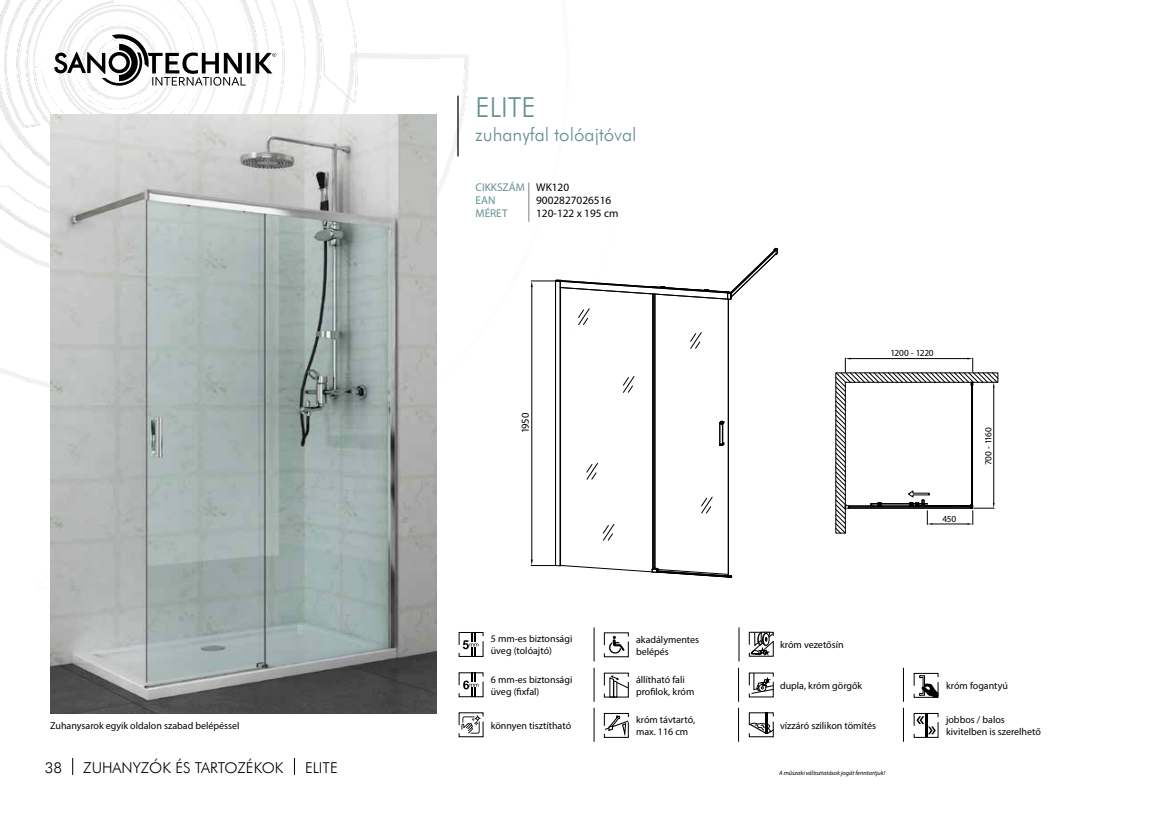
<style>
.page{position:relative;width:1170px;height:815px;background:#fff}
.page>*{position:absolute;margin:0;border:0;box-sizing:border-box;transform-origin:0 0}
.t1{font:27.5px "Futura Lt HU Light";color:#63908f}
.t2{font:18.75px "Futura Lt HU Light";color:#63908f}
.t3{font:15px "Futura Lt HU Light";color:#000}
.t4{font:11.25px "Myriad Pro";color:#000}
.t5{font:11.25px/13.1px "Myriad Pro";color:#63908f}
.t6{font:10.62px "Myriad Pro";color:#000}
.t7{font:10px/12px "Myriad Pro";color:#000}
.t8{font:9.38px "Myriad Pro";letter-spacing:-.035em;color:#000}
.t9{font:9.25px "Myriad Pro";letter-spacing:-.02em;color:#000}
.t10{font:italic 6.25px "Myriad Pro";color:#000}
.s1{color:#000}
</style>
<div class="page">
<img style="left:0;top:0;width:530px;height:594px">
<svg style="left:72px;top:758px;width:1px;height:17px"></svg>
<svg style="left:294px;top:758px;width:1px;height:17px"></svg>
<svg style="left:53px;top:33px;width:224px;height:54px"></svg>
<svg style="left:530px;top:248px;width:248px;height:330px"></svg>
<img style="left:50px;top:115px;width:386px;height:599px">
<hr style="left:457px;top:96px;width:1px;height:60px;background:#000">
<svg style="left:528px;top:182px;width:1px;height:40px"></svg>
<svg style="left:748px;top:712px;width:25px;height:25px"></svg>
<svg style="left:913px;top:713px;width:25px;height:25px"></svg>
<svg style="left:604px;top:673px;width:24px;height:25px"></svg>
<svg style="left:604px;top:632px;width:24px;height:25px"></svg>
<svg style="left:458px;top:672px;width:25px;height:25px"></svg>
<svg style="left:458px;top:712px;width:25px;height:25px"></svg>
<svg style="left:458px;top:632px;width:25px;height:25px"></svg>
<svg style="left:748px;top:672px;width:25px;height:25px"></svg>
<svg style="left:748px;top:632px;width:25px;height:25px"></svg>
<svg style="left:604px;top:713px;width:24px;height:25px"></svg>
<svg style="left:913px;top:673px;width:25px;height:25px"></svg>
<hr style="left:902px;top:708px;width:1px;height:34px;background:#000">
<hr style="left:738px;top:627px;width:1px;height:34px;background:#000">
<hr style="left:593px;top:708px;width:1px;height:34px;background:#000">
<hr style="left:593px;top:668px;width:1px;height:34px;background:#000">
<hr style="left:593px;top:627px;width:1px;height:34px;background:#000">
<hr style="left:738px;top:708px;width:1px;height:34px;background:#000">
<hr style="left:738px;top:668px;width:1px;height:34px;background:#000">
<hr style="left:902px;top:668px;width:1px;height:34px;background:#000">
<svg style="left:835px;top:358px;width:163px;height:176px"></svg>
<h1 class="t1" style="left:475px;top:90px;width:61px">ELITE</h1>
<h2 class="t2" style="left:475px;top:123px;width:162px">zuhanyfal tolóajtóval</h2>
<p class="t5" style="left:475px;top:180px;width:95px">CIKKSZÁM <span class="s1">WK120<br></span>EAN</p>
<p class="t4" style="left:536px;top:193px;width:77px">9002827026516</p>
<p class="t5" style="left:475px;top:207px;width:33px">MÉRET</p>
<p class="t4" style="left:536px;top:206px;width:84px">120-122 x 195 cm</p>
<p class="t6" style="left:518px;top:433px;width:22px;rotate:-90deg">1950</p>
<p class="t7" style="left:490px;top:633px;width:83px">5 mm-es biztonsági üveg (tolóajtó)</p>
<p class="t7" style="left:636px;top:633px;width:65px">akadálymentes belépés</p>
<p class="t7" style="left:780px;top:638px;width:65px">króm vezetősín</p>
<p class="t9" style="left:890px;top:347px;width:45px">1200 - 1220</p>
<p class="t9" style="left:942px;top:513px;width:15px">450</p>
<p class="t8" style="left:982px;top:465px;width:40px;rotate:-90deg">700 - 1160</p>
<p class="t7" style="left:490px;top:673px;width:83px">6 mm-es biztonsági üveg (fixfal)</p>
<p class="t7" style="left:490px;top:719px;width:82px">könnyen tisztítható</p>
<p class="t7" style="left:636px;top:673px;width:60px">állítható fali profilok, króm</p>
<p class="t7" style="left:780px;top:679px;width:84px">dupla, króm görgők</p>
<p class="t7" style="left:945px;top:680px;width:63px">króm fogantyú</p>
<p class="t7" style="left:50px;top:719px;width:191px">Zuhanysarok egyik oldalon szabad belépéssel</p>
<p class="t7" style="left:780px;top:719px;width:98px">vízzáró szilikon tömítés</p>
<p class="t7" style="left:945px;top:714px;width:96px">jobbos / balos kivitelben is szerelhető</p>
<p class="t7" style="left:636px;top:714px;width:61px">króm távtartó, max. 116 cm</p>
<h3 class="t3" style="left:45px;top:758px;width:19px">38</h3>
<h3 class="t3" style="left:83px;top:758px;width:202px">ZUHANYZÓK ÉS TARTOZÉKOK</h3>
<h3 class="t3" style="left:305px;top:758px;width:34px">ELITE</h3>
<p class="t10" style="left:779px;top:769px;width:107px">A műszaki változtatások jogát fenntartjuk!</p>
</div>
